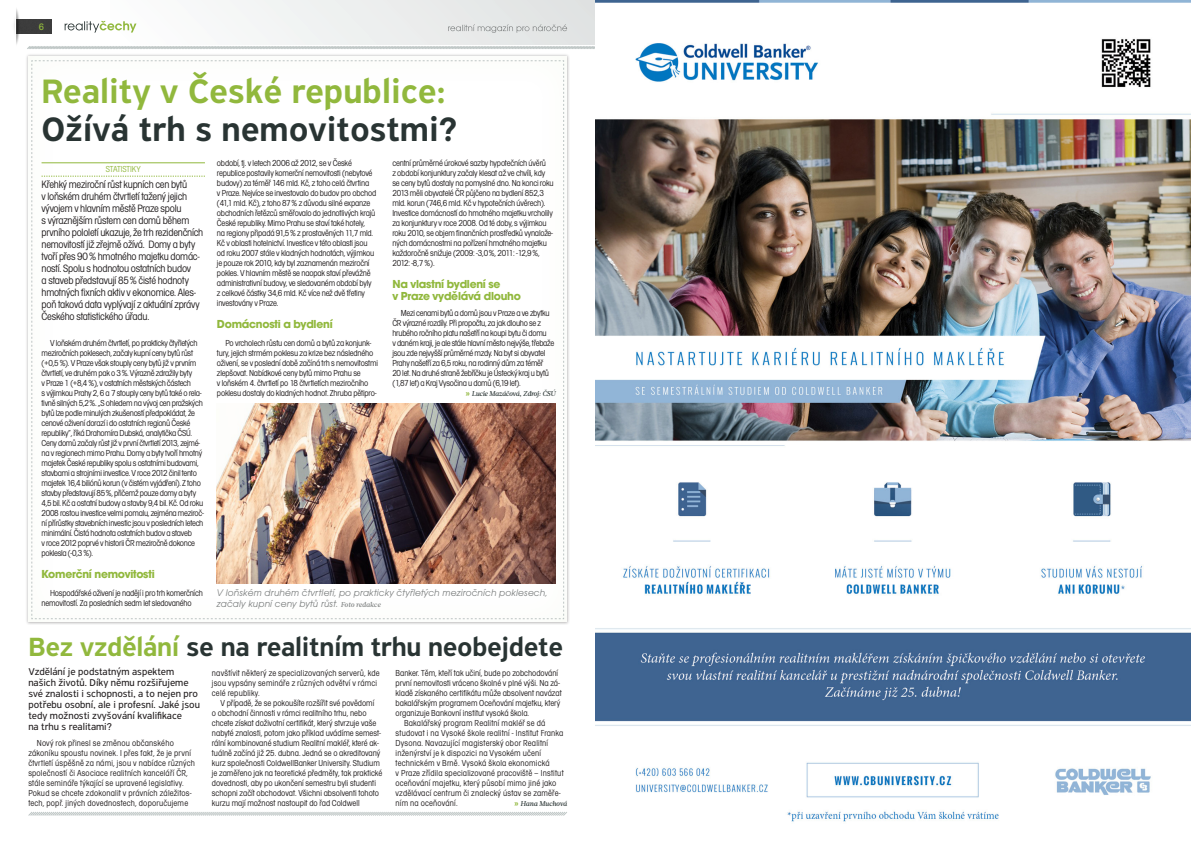
<style>
.page{position:relative;width:1191px;height:842px;background:#fff}
.page>*{position:absolute;margin:0;border:0;box-sizing:border-box;transform-origin:0 0}
.t1{font:500 36px "PF Highway Sans Pro";color:#91b83d}
.t2{font:500 36px "PF Highway Sans Pro";color:#293433}
.t3{font:500 28px "PF Highway Sans Pro";letter-spacing:-.01em;color:#293433}
.t4{font:700 12px/12px "Avant Gar Got Itc TOT";letter-spacing:-.02em;color:#91b83d}
.t5{font:11px/12px "Avant Gar Got Itc TOT Boo Con";letter-spacing:-.02em;color:#231f20}
.t6{font:10.5px/11px "PF Highway Sans Pro";color:#231f20}
.t7{font:10px/11px "Avant Gar Got Itc TOT Boo Obl";letter-spacing:.01em;color:#7c7f7f}
.t8{font:9.6px "Avant Gar Got Itc TOT Med Con";color:#91b83d;scale:1.08 1}
.t9{font:9px/10px "Avant Gar Got Itc TOT Boo Con";letter-spacing:-.02em;color:#231f20}
.t10{font:9px/10px "Avant Gar Got Itc TOT Boo Con";letter-spacing:.02em;color:#231f20}
.t11{font:9px/10px "Avant Gar Got Itc TOT Boo Con";color:#231f20}
.t12{font:9px "Avant Gar Got Itc TOT Boo Con";color:#91b83d}
.t13{font:italic 500 7px "Glosa Text";letter-spacing:-.02em;color:#293433}
.s1{font-family:"Vista Sans Bold CE";font-weight:400;font-style:normal;font-size:8px;color:#91b83d}
.s2{font-family:"Glosa Text";font-weight:500;font-style:italic;font-size:7px}
.s3{color:#91b83d}
</style>
<div class="page">
<svg style="left:28px;top:812px;width:539px;height:4px"></svg>
<div style="left:110px;top:0;width:485px;height:44px;background:linear-gradient(to right,#fdfefe,#e0e2e2)"></div>
<img style="left:26px;top:20px;width:26px;height:14px">
<img style="left:16px;top:8px;width:10px;height:37px">
<img style="left:14px;top:10px;width:3px;height:31px">
<svg style="left:448px;top:24px;width:119px;height:9px"></svg>
<svg style="left:27px;top:46px;width:568px;height:3px"></svg>
<svg style="left:65px;top:21px;width:71px;height:12px"></svg>
<div style="left:28px;top:55px;width:541px;height:568px;background:#91b83d;opacity:.05"></div>
<svg style="left:32px;top:61px;width:532px;height:558px"></svg>
<img style="left:217px;top:403px;width:339px;height:180px">
<img style="left:595px;top:0;width:596px;height:822px">
<p class="t8" style="left:39px;top:21px;width:6px">6</p>
<h1 class="t1" style="left:42px;top:70px;width:406px">Reality v České republice:</h1>
<h1 class="t2" style="left:42px;top:108px;width:417px">Ožívá trh s nemovitostmi?</h1>
<p class="t12" style="left:106px;top:164px;width:5px">statistik</p>
<p class="t12" style="left:136px;top:164px;width:5px">y</p>
<p class="t5" style="left:42px;top:178px;width:163px">Křehký meziroční růst kupních cen bytů<br>v loňském druhém čtvrtletí tažený jejich vývojem v hlavním městě Praze spolu<br>s výraznějším růstem cen domů během prvního pololetí ukazuje, že trh rezidenčních nemovitostí již zřejmě ožívá. Domy a byty tvoří přes 90% hmotného majetku domác&shy;ností. Spolu s hodnotou ostatních budov<br>a staveb představují 85% čisté hodnoty hmotných fixních aktiv v ekonomice. Ales&shy;poň taková data vyplývají z aktuální zprávy Českého statistického úřadu.</p>
<p class="t9" style="left:42px;top:338px;width:164px;text-indent:9px">V loňském druhém čtvrtletí, po prakticky čtyřletých meziročních poklesech, začaly kupní ceny bytů růst (+0,5 %). V Praze však stouply ceny bytů již v prvním čtvrtletí, ve druhém pak o 3%. Výrazně zdražily byty<br>v Praze 1 (+8,4 %), v ostatních městských částech<br>s výjimkou Prahy 2, 6 a 7 stouply ceny bytů také o rela&shy;tivně silných 5,2%. „S ohledem na vývoj cen pražských bytů lze podle minulých zkušeností předpokládat, že cenové oživení dorazí i do ostatních regionů České republiky“, říká Drahomíra Dubská, analytička ČSÚ.<br>Ceny domů začaly růst již v první čtvrtletí 2013, zejmé&shy;na v regionech mimo Prahu. Domy a byty tvoří hmotný majetek České republiky spolu s ostatními budovami, stavbami a strojními investice. V roce 2012 činil tento majetek 16,4 biliónů korun (v čistém vyjádření). Z toho stavby představují 85%, přičemž pouze domy a byty 4,5 bil. Kč a ostatní budovy a stavby 9,4 bil. Kč. Od roku 2008 rostou investice velmi pomalu, zejména meziroč&shy;ní přírůstky stavebních investic jsou v posledních letech minimální. Čistá hodnota ostatních budov a staveb<br>v roce 2012 poprvé v historii ČR meziročně dokonce poklesla (-0,3 %).</p>
<h3 class="t4" style="left:42px;top:568px;width:115px">Komerční nemovitosti</h3>
<p class="t9" style="left:42px;top:588px;width:163px;text-indent:9px">Hospodářské oživení je nadějí i pro trh komerčních nemovitostí. Za posledních sedm let sledovaného</p>
<p class="t9" style="left:217px;top:158px;width:161px">období, tj. v letech 2006 až 2012, se v České republice postavily komerční nemovitosti (nebytové budovy) za téměř 146 mld. Kč, z toho celá čtvrtina<br>v Praze. Nejvíce se investovalo do budov pro obchod (41,1 mld. Kč), z toho 87% z důvodu silné expanze obchodních řetězců směřovalo do jednotlivých krajů České republiky. Mimo Prahu se staví také hotely,<br>na regiony připadá 91,5% z prostavěných 11,7 mld.<br>Kč v oblasti hotelnictví. Investice v této oblasti jsou od roku 2007 stále v kladných hodnotách, výjimkou je pouze rok 2010, kdy byl zaznamenán meziroční pokles. V hlavním městě se naopak staví převážně administrativní budovy, ve sledovaném období byly z celkové částky 34,6 mld. Kč více než dvě třetiny investovány v Praze.</p>
<h3 class="t4" style="left:217px;top:318px;width:117px">Domácnosti a bydlení</h3>
<p class="t9" style="left:217px;top:338px;width:163px;text-indent:9px">Po vrcholech růstu cen domů a bytů za konjunk&shy;tury, jejich strmém poklesu za krize bez následného oživení, se v poslední době začíná trh s nemovitostmi zlepšovat. Nabídkové ceny bytů mimo Prahu se<br>v loňském 4. čtvrtletí po 18 čtvrtletích meziročního poklesu dostaly do kladných hodnot. Zhruba pětipro-</p>
<p class="t9" style="left:392px;top:158px;width:163px">centní průměrné úrokové sazby hypotečních úvěrů<br>z období konjunktury začaly klesat až ve chvíli, kdy se ceny bytů dostaly na pomyslné dno. Na konci roku 2013 měli obyvatelé ČR půjčeno na bydlení 852,3 mld. korun (746,6 mld. Kč v hypotečních úvěrech).<br>Investice domácností do hmotného majetku vrcholily za konjunktury v roce 2008. Od té doby, s výjimkou roku 2010, se objem finančních prostředků vynalože&shy;ných domácnostmi na pořízení hmotného majetku každoročně snižuje (2009: -3,0%, 2011: -12,9%, 2012: -8,7 %).</p>
<h3 class="t4" style="left:392px;top:278px;width:130px">Na vlastní bydlení se<br>v Praze vydělává dlouho</h3>
<p class="t9" style="left:392px;top:308px;width:163px;text-indent:9px">Mezi cenami bytů a domů jsou v Praze a ve zbytku ČR výrazné rozdíly. Při propočtu, za jak dlouho se z hrubého ročního platu našetří na koupi bytu či domu<br>v daném kraji, je ale stále hlavní město nejvýše, třebaže jsou zde nejvyšší průměrné mzdy. Na byt si obyvatel Prahy našetří za 6,5 roku, na rodinný dům za téměř 20 let. Na druhé straně žebříčku je Ústecký kraj u bytů (1,87 let) a Kraj Vysočina u domů (6,19 let).</p>
<p class="t13" style="left:466px;top:389px;width:91px"><span class="s1">»</span> Lucie Mazáčová, Zdroj: ČSÚ</p>
<p class="t7" style="left:217px;top:587px;width:332px">V loňském druhém čtvrtletí, po prakticky čtyřletých meziročních poklesech, začaly kupní ceny bytů růst. <span class="s2">Foto redakce</span></p>
<h2 class="t3" style="left:28px;top:630px;width:536px"><span class="s3">Bez vzdělání</span> se na realitním trhu neobejdete</h2>
<p class="t6" style="left:28px;top:666px;width:173px">Vzdělání je podstatným aspektem našich životů. Díky němu rozšiřujeme své znalosti i schopnosti, a to nejen pro potřebu osobní, ale i profesní. Jaké jsou tedy možnosti zvyšování kvalifikace<br>na trhu s realitami?</p>
<p class="t10" style="left:28px;top:738px;width:168px;text-indent:9px">Nový rok přinesl se změnou občanského zákoníku spoustu novinek. I přes fakt, že je první čtvrtletí úspěšně za námi, jsou v nabídce různých společností či Asociace realitních kanceláří ČR, stále semináře týkající se upravené legislativy.<br>Pokud se chcete zdokonalit v právních záležitos&shy;tech, popř. jiných dovednostech, doporučujeme</p>
<p class="t10" style="left:212px;top:668px;width:169px">navštívit některý ze specializovaných serverů, kde jsou vypsány semináře z různých odvětví v rámci celé republiky.</p>
<p class="t11" style="left:212px;top:698px;width:172px;text-indent:9px">V případě, že se pokoušíte rozšířit své povědomí<br>o obchodní činnosti v rámci realitního trhu, nebo chcete získat doživotní certifikát, který stvrzuje vaše nabyté znalosti, potom jako příklad uvádíme semest&shy;rální kombinované studium Realitní makléř, které ak&shy;tuálně začíná již 25. dubna. Jedná se o akreditovaný kurz společnosti ColdwellBanker University. Studium je zaměřeno jak na teoretické předměty, tak praktické dovednosti, aby po ukončení semestru byli studenti schopni začít obchodovat. Všichni absolventi tohoto kurzu mají možnost nastoupit do řad Coldwell</p>
<p class="t11" style="left:395px;top:668px;width:164px">Banker. Těm, kteří tak učiní, bude po zobchodování</p>
<p class="t11" style="left:395px;top:678px;width:166px">první nemovitosti vráceno školné v plné výši. Na zá-</p>
<p class="t11" style="left:395px;top:688px;width:168px">kladě získaného certifikátu může absolvent navázat</p>
<p class="t11" style="left:395px;top:698px;width:166px">bakalářským programem Oceňování majetku, který</p>
<p class="t11" style="left:395px;top:708px;width:135px">organizuje Bankovní institut vysoká škola.</p>
<p class="t10" style="left:404px;top:718px;width:143px">Bakalářský program Realitní makléř se dá</p>
<p class="t10" style="left:395px;top:728px;width:169px">studovat i na Vysoké škole realitní - Institut Franka</p>
<p class="t10" style="left:395px;top:738px;width:154px">Dysona. Navazující magisterský obor Realitní</p>
<p class="t10" style="left:395px;top:748px;width:147px">inženýrství je k dispozici na Vysokém učení</p>
<p class="t10" style="left:395px;top:758px;width:156px">technickém v Brně. Vysoká škola ekonomická</p>
<p class="t10" style="left:395px;top:768px;width:170px">v Praze zřídila specializované pracoviště – Institut</p>
<p class="t10" style="left:395px;top:778px;width:162px">oceňování majetku, který působí mimo jiné jako</p>
<p class="t10" style="left:395px;top:788px;width:167px">vzdělávací centrum či znalecký ústav se zaměře-</p>
<p class="t10" style="left:395px;top:798px;width:64px">ním na oceňování.</p>
<p class="t13" style="left:514px;top:799px;width:54px"><span class="s1">»</span> Hana Muchová</p>
</div>
